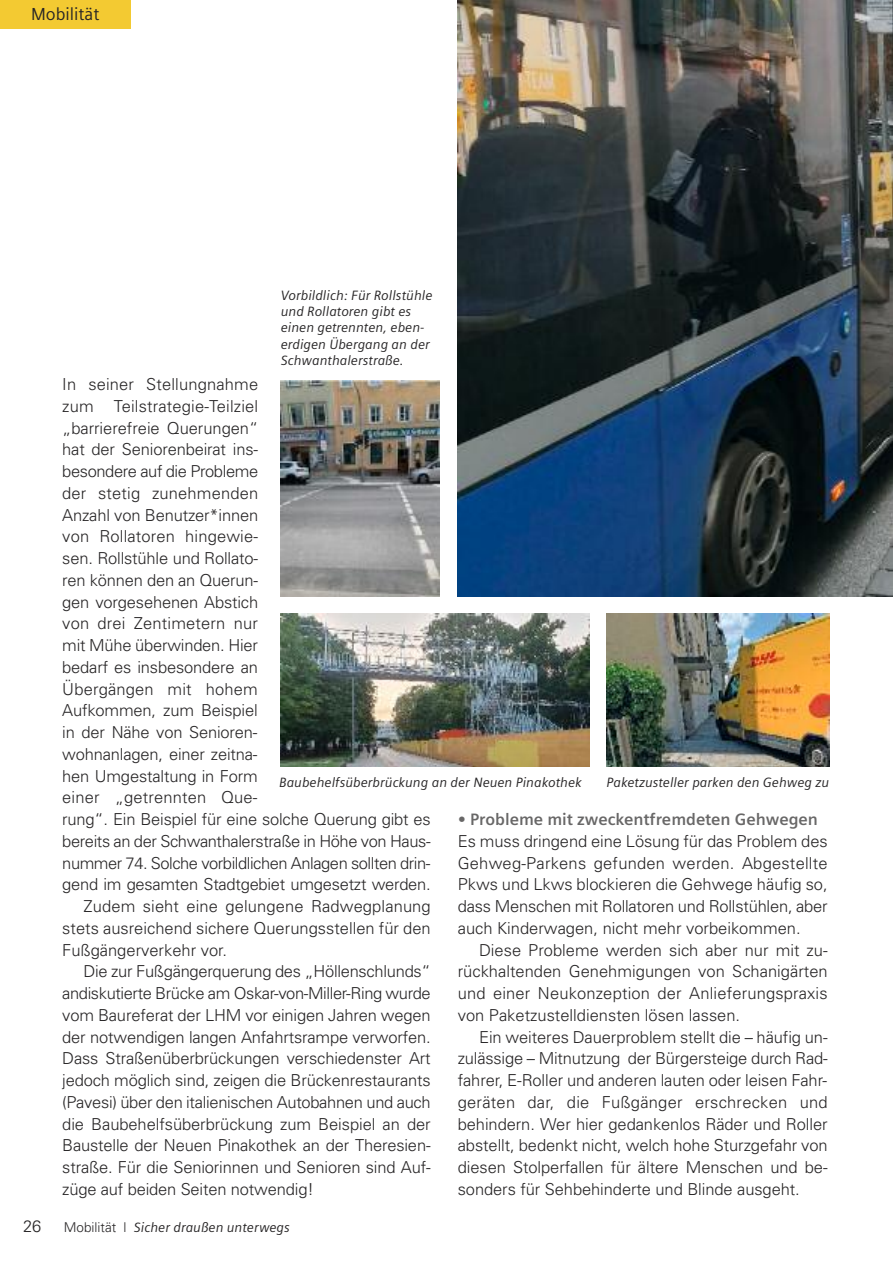
<style>
.page{position:relative;width:893px;height:1263px;background:#fff}
.page>*{position:absolute;margin:0;border:0;box-sizing:border-box;transform-origin:0 0}
.t1{font:17.4px "Siemens Sans";color:#272526}
.t2{font:300 16.5px/21.8px "Univers";letter-spacing:-.01em;color:#272526;text-align:justify}
.t3{font:300 16.5px "Univers";letter-spacing:.01em;color:#272526}
.t4{font:700 16.5px "Siemens Sans";color:#686767}
.t5{font:italic 13.5px/16.2px "Siemens Sans";color:#272526}
.s1{font-family:"Univers";font-weight:300;font-style:normal}
</style>
<div class="page">
<img style="left:458px;top:0;width:435px;height:596px">
<div style="left:0;top:0;width:131px;height:28px;background:#f3ca32"></div>
<img style="left:281px;top:380px;width:158px;height:216px">
<img style="left:280px;top:614px;width:309px;height:153px">
<img style="left:607px;top:614px;width:222px;height:153px">
<p class="t1" style="left:31px;top:4px;width:70px">Mobilität</p>
<p class="t5" style="left:281px;top:287px;width:153px">Vorbildlich: Für Rollstühle und Rollatoren gibt es einen getrennten, eben&shy;erdigen Übergang an der<br>Schwanthalerstraße.</p>
<p class="t3" style="left:62px;top:378px;width:197px">In seiner Stellungnahme</p>
<p class="t3" style="left:62px;top:400px;width:197px">zum Teilstrategie-Teilziel</p>
<p class="t2" style="left:62px;top:418px;width:197px">„barrierefreie Querungen“</p>
<p class="t2" style="left:62px;top:440px;width:197px">hat der Seniorenbeirat ins-</p>
<p class="t2" style="left:62px;top:462px;width:197px">besondere auf die Probleme</p>
<p class="t3" style="left:62px;top:487px;width:197px">der stetig zunehmenden</p>
<p class="t2" style="left:62px;top:505px;width:197px">Anzahl von Benutzer*innen</p>
<p class="t3" style="left:62px;top:530px;width:197px">von Rollatoren hingewie-</p>
<p class="t2" style="left:62px;top:549px;width:197px">sen. Rollstühle und Rollato-</p>
<p class="t2" style="left:62px;top:571px;width:197px">ren können den an Querun-</p>
<p class="t2" style="left:62px;top:592px;width:197px">gen vorgesehenen Abstich</p>
<p class="t3" style="left:62px;top:617px;width:197px">von drei Zentimetern nur</p>
<p class="t2" style="left:62px;top:636px;width:197px">mit Mühe überwinden. Hier</p>
<p class="t2" style="left:62px;top:658px;width:197px">bedarf es insbesondere an</p>
<p class="t3" style="left:62px;top:683px;width:197px">Übergängen mit hohem</p>
<p class="t2" style="left:62px;top:701px;width:197px">Aufkommen, zum Beispiel</p>
<p class="t2" style="left:62px;top:723px;width:197px">in der Nähe von Senioren-</p>
<p class="t2" style="left:62px;top:745px;width:197px">wohnanlagen, einer zeitna-</p>
<p class="t2" style="left:62px;top:766px;width:197px">hen Umgestaltung in Form</p>
<p class="t3" style="left:62px;top:791px;width:197px">einer „getrennten Que-</p>
<p class="t2" style="left:62px;top:810px;width:370px">rung“. Ein Beispiel für eine solche Querung gibt es</p>
<p class="t2" style="left:62px;top:832px;width:370px">bereits an der Schwanthalerstraße in Höhe von Haus-</p>
<p class="t2" style="left:62px;top:853px;width:370px">nummer 74. Solche vorbildlichen Anlagen sollten drin-</p>
<p class="t2" style="left:62px;top:875px;width:370px">gend im gesamten Stadtgebiet umgesetzt werden.</p>
<p class="t2" style="left:84px;top:897px;width:349px">Zudem sieht eine gelungene Radwegplanung</p>
<p class="t2" style="left:62px;top:919px;width:370px">stets ausreichend sichere Querungsstellen für den</p>
<p class="t2" style="left:62px;top:940px;width:166px">Fußgängerverkehr vor.</p>
<p class="t2" style="left:84px;top:962px;width:349px">Die zur Fußgängerquerung des „Höllenschlunds“</p>
<p class="t2" style="left:62px;top:984px;width:370px">andiskutierte Brücke am Oskar-von-Miller-Ring wurde</p>
<p class="t2" style="left:62px;top:1006px;width:370px">vom Baureferat der LHM vor einigen Jahren wegen</p>
<p class="t2" style="left:62px;top:1027px;width:370px">der notwendigen langen Anfahrtsrampe verworfen.</p>
<p class="t2" style="left:62px;top:1049px;width:370px">Dass Straßenüberbrückungen verschiedenster Art</p>
<p class="t2" style="left:62px;top:1071px;width:370px">jedoch möglich sind, zeigen die Brückenrestaurants</p>
<p class="t2" style="left:62px;top:1093px;width:370px">(Pavesi) über den italienischen Autobahnen und auch</p>
<p class="t2" style="left:62px;top:1114px;width:370px">die Baubehelfsüberbrückung zum Beispiel an der</p>
<p class="t2" style="left:62px;top:1136px;width:370px">Baustelle der Neuen Pinakothek an der Theresien-</p>
<p class="t2" style="left:62px;top:1158px;width:370px">straße. Für die Seniorinnen und Senioren sind Auf-</p>
<p class="t2" style="left:62px;top:1180px;width:253px">züge auf beiden Seiten notwendig!</p>
<p class="t5" style="left:279px;top:774px;width:304px">Baubehelfsüberbrückung an der Neuen Pinakothek</p>
<p class="t5" style="left:607px;top:774px;width:224px">Paketzusteller parken den Gehweg zu</p>
<p class="t4" style="left:458px;top:810px;width:362px">• Probleme mit zweckentfremdeten Gehwegen</p>
<p class="t2" style="left:458px;top:832px;width:371px">Es muss dringend eine Lösung für das Problem des Gehweg-Parkens gefunden werden. Abgestellte Pkws und Lkws blockieren die Gehwege häufig so, dass Menschen mit Rollatoren und Rollstühlen, aber auch Kinderwagen, nicht mehr vorbeikommen.</p>
<p class="t2" style="left:458px;top:940px;width:371px;text-indent:21px">Diese Probleme werden sich aber nur mit zu&shy;rückhaltenden Genehmigungen von Schanigärten und einer Neukonzeption der Anlieferungspraxis von Paketzustelldiensten lösen lassen.</p>
<p class="t2" style="left:458px;top:1027px;width:371px;text-indent:21px">Ein weiteres Dauerproblem stellt die – häufig un&shy;zulässige – Mitnutzung der Bürgersteige durch Rad&shy;fahrer, E-Roller und anderen lauten oder leisen Fahr&shy;geräten dar, die Fußgänger erschrecken und behindern. Wer hier gedankenlos Räder und Roller abstellt, bedenkt nicht, welch hohe Sturzgefahr von diesen Stolperfallen für ältere Menschen und be&shy;sonders für Sehbehinderte und Blinde ausgeht.</p>
<p class="t2" style="left:23px;top:1217px;width:20px">26</p>
<p class="t5" style="left:64px;top:1219px;width:228px"><span class="s1">Mobilität l</span> Sicher draußen unterwegs</p>
</div>
